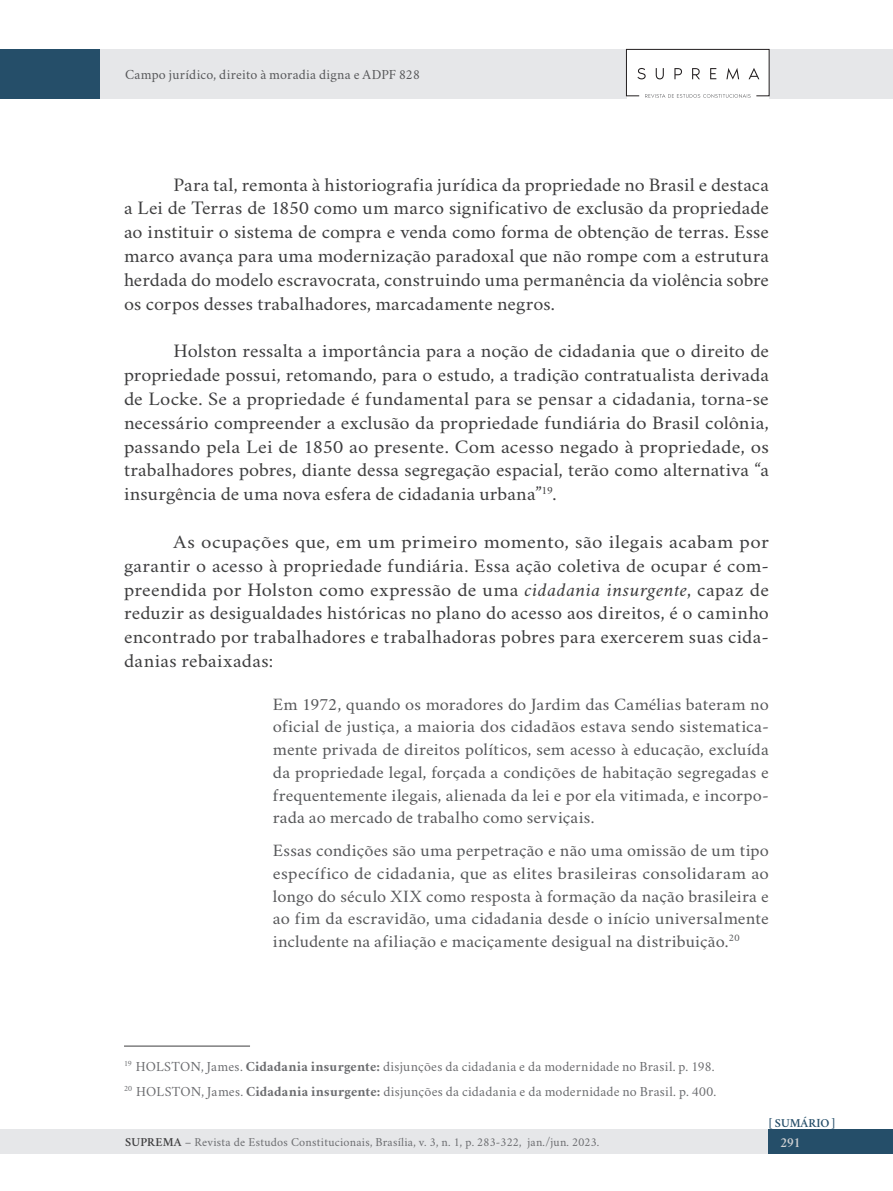
<style>
.page{position:relative;width:893px;height:1191px;background:#fff}
.page>*{position:absolute;margin:0;border:0;box-sizing:border-box;transform-origin:0 0}
.texto_corrido_pt{font:19.25px/23.8px "Crimson";letter-spacing:.01em;color:#3e3e3f;text-align:justify;scale:1.06 1}
.texto_corrido_pt-2{font:19.25px/23.8px "Crimson";letter-spacing:.01em;color:#3e3e3f;text-align:justify;scale:1.04 1}
.texto_corrido_pt-3{font:19.25px/23.8px "Crimson";letter-spacing:.01em;color:#3e3e3f;text-align:justify;scale:1.09 1}
.txt_COM_recuo{font:17.5px/22.8px "Crimson";letter-spacing:.01em;color:#57585a;text-align:justify;scale:1.05 1}
.FOOTNOTE{font:14px "Crimson";letter-spacing:.02em;color:#6c6d70}
.t1{font:14px "Crimson";letter-spacing:.015em;color:#57585a}
.t2{font:600 14px "Crimson";color:#d1d2d4}
.t3{font:12.25px "Crimson";letter-spacing:.02em;color:#6c6d70}
.t4{font:600 12.25px "Crimson";color:#254e69}
.s1{font-style:italic}
.s2{font-weight:700}
.s3{font-weight:600;color:#3e3e3f}
</style>
<div class="page">
<div style="left:1px;top:49px;width:892px;height:50px;background:#e6e7e9"></div>
<div style="left:0;top:1129px;width:844px;height:25px;background:#e6e7e9"></div>
<div style="left:769px;top:1129px;width:124px;height:25px;background:#254e69"></div>
<div style="left:627px;top:50px;width:142px;height:49px;background:#fff"></div>
<svg style="left:626px;top:48px;width:144px;height:50px"></svg>
<div style="left:0;top:49px;width:100px;height:50px;background:#254e69"></div>
<hr style="left:124px;top:1045px;width:126px;height:1px;background:#3e3e3f">
<p class="t1" style="left:125px;top:64px;width:296px">Campo jurídico, direito à moradia digna e ADPF 828</p>
<p class="texto_corrido_pt-2" style="left:124px;top:170px;width:622px;text-indent:50px">Para tal, remonta à historiografia jurídica da propriedade no Brasil e destaca a Lei de Terras de 1850 como um marco significativo de exclusão da propriedade ao instituir o sistema de compra e venda como forma de obtenção de terras. Esse marco avança para uma modernização paradoxal que não rompe com a estrutura herdada do modelo escravocrata, construindo uma permanência da violência sobre os corpos desses trabalhadores, marcadamente negros.</p>
<p class="texto_corrido_pt" style="left:124px;top:337px;width:610px;text-indent:50px">Holston ressalta a importância para a noção de cidadania que o direito de propriedade possui, retomando, para o estudo, a tradição contratualista derivada de Locke. Se a propriedade é fundamental para se pensar a cidadania, torna-se necessário compreender a exclusão da propriedade fundiária do Brasil colônia, passando pela Lei de 1850 ao presente. Com acesso negado à propriedade, os trabalhadores pobres, diante dessa segregação espacial, terão como alternativa “a insurgência de uma nova esfera de cidadania urbana”<sup>19</sup>.</p>
<p class="texto_corrido_pt-3" style="left:124px;top:527px;width:593px;text-indent:50px">As ocupações que, em um primeiro momento, são ilegais acabam por garantir o acesso à propriedade fundiária. Essa ação coletiva de ocupar é com&shy;preendida por Holston como expressão de uma <span class="s1">cidadania insurgente</span>, capaz de reduzir as desigualdades históricas no plano do acesso aos direitos, é o caminho encontrado por trabalhadores e trabalhadoras pobres para exercerem suas cida&shy;danias rebaixadas:</p>
<p class="txt_COM_recuo" style="left:273px;top:690px;width:474px">Em 1972, quando os moradores do Jardim das Camélias bateram no oficial de justiça, a maioria dos cidadãos estava sendo sistematica&shy;mente privada de direitos políticos, sem acesso à educação, excluída da propriedade legal, forçada a condições de habitação segregadas e frequentemente ilegais, alienada da lei e por ela vitimada, e incorpo&shy;rada ao mercado de trabalho como serviçais.</p>
<p class="txt_COM_recuo" style="left:273px;top:837px;width:474px">Essas condições são uma perpetração e não uma omissão de um tipo específico de cidadania, que as elites brasileiras consolidaram ao longo do século XIX como resposta à formação da nação brasileira e ao fim da escravidão, uma cidadania desde o início universalmente includente na afiliação e maciçamente desigual na distribuição.<sup>20</sup></p>
<p class="FOOTNOTE" style="left:124px;top:1055px;width:592px"><sup>19</sup> HOLSTON, James. <span class="s2">Cidadania insurgente:</span> disjunções da cidadania e da modernidade no Brasil. p. 198.</p>
<p class="FOOTNOTE" style="left:124px;top:1080px;width:594px"><sup>20</sup> HOLSTON, James. <span class="s2">Cidadania insurgente:</span> disjunções da cidadania e da modernidade no Brasil. p. 400.</p>
<p class="t4" style="left:769px;top:1114px;width:68px">[ SUMÁRIO ]</p>
<p class="t3" style="left:125px;top:1132px;width:476px"><span class="s3">SUPREMA</span> – Revista de Estudos Constitucionais, Brasília, v. 3, n. 1, p. 283-322, jan./jun. 2023.</p>
<p class="t2" style="left:781px;top:1132px;width:21px">291</p>
</div>
